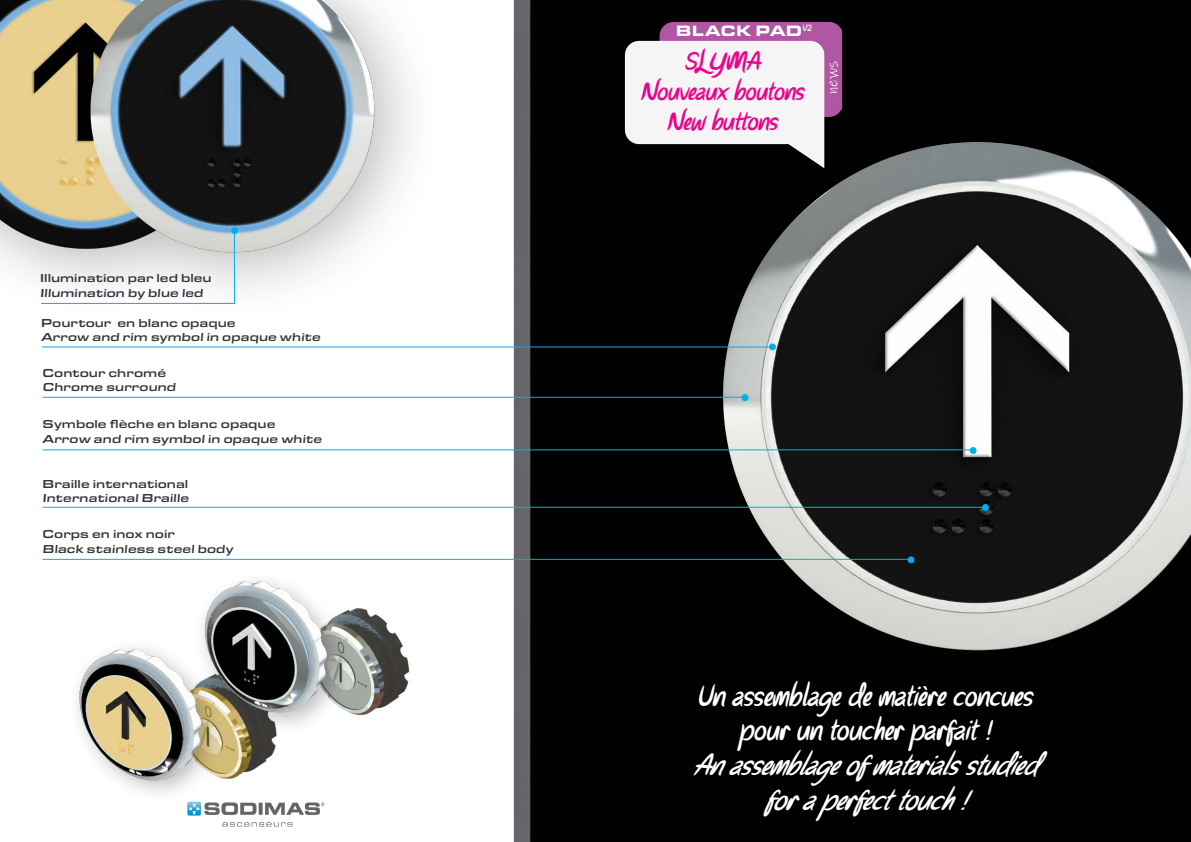
<style>
.page{position:relative;width:1191px;height:842px;background:#fff}
.page>*{position:absolute;margin:0;border:0;box-sizing:border-box;transform-origin:0 0}
.t1{font:italic 28.9px "Parisien Night";color:#fff}
.t2{font:italic 25.2px "Parisien Night";color:#ed028c}
.t3{font:15.8px "Ink Free";color:#fff}
.t4{font:900 15.6px "Eurostile Ext";letter-spacing:-.005em;color:#fff}
.t5{font:500 12px "Eurostile Ext";color:#363539}
.t6{font:9.2px "Parisien Night";color:#fff}
</style>
<div class="page">
<img style="left:0;top:0;width:398px;height:281px">
<img style="left:430px;top:0;width:761px;height:842px">
<img style="left:685px;top:113px;width:506px;height:565px">
<div style="left:982px;top:504px;width:6px;height:7px;border:1px solid #00aeef;border-radius:50%"></div>
<hr style="left:43px;top:507px;width:942px;height:1px;background:#00aeef">
<svg style="left:908px;top:557px;width:6px;height:6px"></svg>
<div style="left:907px;top:556px;width:7px;height:7px;border:1px solid #00aeef;border-radius:50%"></div>
<hr style="left:43px;top:559px;width:868px;height:1px;background:#00aeef">
<div style="left:969px;top:447px;width:7px;height:7px;border:1px solid #00aeef;border-radius:50%"></div>
<hr style="left:43px;top:449px;width:928px;height:1px;background:#00aeef">
<hr style="left:41px;top:303px;width:194px;height:1px;background:#00aeef">
<div style="left:231px;top:227px;width:7px;height:7px;border:1px solid #00aeef;border-radius:50%"></div>
<img style="left:224px;top:738px;width:52px;height:42px">
<div style="left:67px;top:638px;width:157px;height:165px;background:#231f20;opacity:.29"></div>
<img style="left:79px;top:638px;width:128px;height:165px">
<img style="left:349px;top:599px;width:83px;height:124px">
<div style="left:193px;top:570px;width:156px;height:166px;background:#231f20;opacity:.29"></div>
<img style="left:191px;top:570px;width:139px;height:168px">
<img style="left:180px;top:794px;width:145px;height:33px">
<svg style="left:742px;top:395px;width:6px;height:6px"></svg>
<div style="left:741px;top:394px;width:7px;height:7px;border:1px solid #00aeef;border-radius:50%"></div>
<hr style="left:43px;top:397px;width:701px;height:1px;background:#00aeef">
<svg style="left:625px;top:22px;width:217px;height:146px"></svg>
<hr style="left:234px;top:230px;width:1px;height:74px;background:#00aeef">
<svg style="left:769px;top:344px;width:6px;height:6px"></svg>
<div style="left:769px;top:343px;width:7px;height:7px;border:1px solid #00aeef;border-radius:50%"></div>
<hr style="left:42px;top:346px;width:729px;height:1px;background:#00aeef">
<p class="t5" style="left:40px;top:269px;width:173px">Illumination par led bleu</p>
<p class="t5" style="left:40px;top:284px;width:166px">Illumination by blue led</p>
<p class="t5" style="left:41px;top:314px;width:196px">Pourtour en blanc opaque</p>
<p class="t5" style="left:41px;top:329px;width:282px">Arrow and rim symbol in opaque white</p>
<p class="t5" style="left:43px;top:364px;width:125px">Contour chromé</p>
<p class="t5" style="left:43px;top:378px;width:136px">Chrome surround</p>
<p class="t5" style="left:43px;top:416px;width:234px">Symbole flèche en blanc opaque</p>
<p class="t5" style="left:43px;top:430px;width:282px">Arrow and rim symbol in opaque white</p>
<p class="t5" style="left:43px;top:475px;width:147px">Braille international</p>
<p class="t5" style="left:43px;top:490px;width:149px">International Braille</p>
<p class="t5" style="left:43px;top:525px;width:134px">Corps en inox noir</p>
<p class="t5" style="left:43px;top:540px;width:192px">Black stainless steel body</p>
<p class="t4" style="left:676px;top:19px;width:128px">BLACK PAD</p>
<p class="t6" style="left:803px;top:22px;width:11px">V2</p>
<p class="t2" style="left:684px;top:46px;width:77px">SLYMA</p>
<p class="t2" style="left:641px;top:76px;width:164px">Nouveaux boutons</p>
<p class="t2" style="left:667px;top:107px;width:111px">New buttons</p>
<p class="t3" style="left:823px;top:94px;width:34px;rotate:-90deg">news</p>
<p class="t1" style="left:697px;top:679px;width:337px">Un assemblage de matière concues</p>
<p class="t1" style="left:739px;top:713px;width:253px">pour un toucher parfait !</p>
<p class="t1" style="left:692px;top:748px;width:362px">Anassemblageof materialsstudied</p>
<p class="t1" style="left:764px;top:783px;width:202px">foraperfect touch !</p>
</div>
